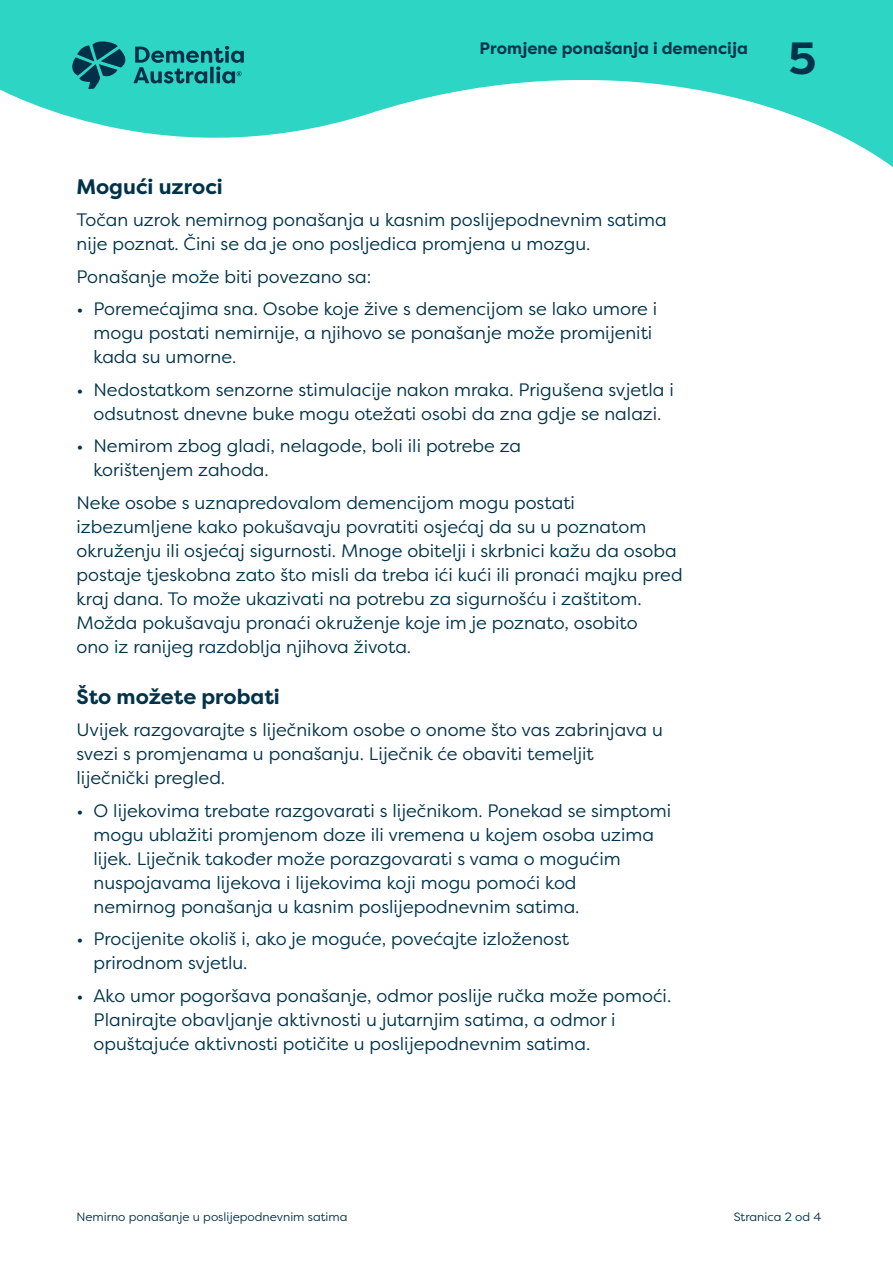
<style>
.page{position:relative;width:893px;height:1263px;background:#fff}
.page>*{position:absolute;margin:0;border:0;box-sizing:border-box;transform-origin:0 0}
.t1{font:700 45px "Filson Pro";color:#00334a}
.t2{font:700 21px "Filson Pro";color:#00334a}
.t3{font:18px/24px "Filson Pro";color:#00334a}
.t4{font:700 16.5px "Filson Pro";color:#00334a}
.t5{font:12px "Filson Pro";color:#00334a}
</style>
<div class="page">
<svg style="left:0;top:0;width:893px;height:167px;fill:#2cd5c4"></svg>
<svg style="left:72px;top:41px;width:172px;height:48px;background:#1d9d9a"></svg>
<p class="t4" style="left:480px;top:38px;width:270px">Promjene ponašanja i demencija</p>
<h1 class="t1" style="left:789px;top:30px;width:29px">5</h1>
<p class="t2" style="left:77px;top:173px;width:148px">Mogući uzroci</p>
<p class="t3" style="left:77px;top:207px;width:592px">Točan uzrok nemirnog ponašanja u kasnim poslijepodnevnim satima nije poznat. Čini se da je ono posljedica promjena u mozgu.</p>
<p class="t3" style="left:77px;top:264px;width:296px">Ponašanje može biti povezano sa:</p>
<p class="t3" style="left:94px;top:297px;width:565px;text-indent:-17px">• Poremećajima sna. Osobe koje žive s demencijom se lako umore i mogu postati nemirnije, a njihovo se ponašanje može promijeniti kada su umorne.</p>
<p class="t3" style="left:77px;top:377px;width:599px;text-align:center">• Nedostatkom senzorne stimulacije nakon mraka. Prigušena svjetla i odsutnost dnevne buke mogu otežati osobi da zna gdje se nalazi.</p>
<p class="t3" style="left:94px;top:434px;width:429px;text-indent:-17px">• Nemirom zbog gladi, nelagode, boli ili potrebe za korištenjem zahoda.</p>
<p class="t3" style="left:77px;top:490px;width:608px">Neke osobe s uznapredovalom demencijom mogu postati izbezumljene kako pokušavaju povratiti osjećaj da su u poznatom okruženju ili osjećaj sigurnosti. Mnoge obitelji i skrbnici kažu da osoba postaje tjeskobna zato što misli da treba ići kući ili pronaći majku pred kraj dana. To može ukazivati na potrebu za sigurnošću i zaštitom.<br>Možda pokušavaju pronaći okruženje koje im je poznato, osobito<br>ono iz ranijeg razdoblja njihova života.</p>
<p class="t2" style="left:77px;top:683px;width:205px">Što možete probati</p>
<p class="t3" style="left:77px;top:718px;width:588px">Uvijek razgovarajte s liječnikom osobe o onome što vas zabrinjava u svezi s promjenama u ponašanju. Liječnik će obaviti temeljit liječnički pregled.</p>
<p class="t3" style="left:94px;top:798px;width:579px;text-indent:-17px">• O lijekovima trebate razgovarati s liječnikom. Ponekad se simptomi mogu ublažiti promjenom doze ili vremena u kojem osoba uzima lijek. Liječnik također može porazgovarati s vama o mogućim nuspojavama lijekova i lijekovima koji mogu pomoći kod<br>nemirnog ponašanja u kasnim poslijepodnevnim satima.</p>
<p class="t3" style="left:94px;top:927px;width:477px;text-indent:-17px">• Procijenite okoliš i, ako je moguće, povećajte izloženost prirodnom svjetlu.</p>
<p class="t3" style="left:94px;top:983px;width:579px;text-indent:-17px">• Ako umor pogoršava ponašanje, odmor poslije ručka može pomoći.<br>Planirajte obavljanje aktivnosti u jutarnjim satima, a odmor i opuštajuće aktivnosti potičite u poslijepodnevnim satima.</p>
<p class="t5" style="left:77px;top:1209px;width:273px">Nemirno ponašanje u poslijepodnevnim satima</p>
<p class="t5" style="left:734px;top:1209px;width:89px">Stranica 2 od 4</p>
</div>
